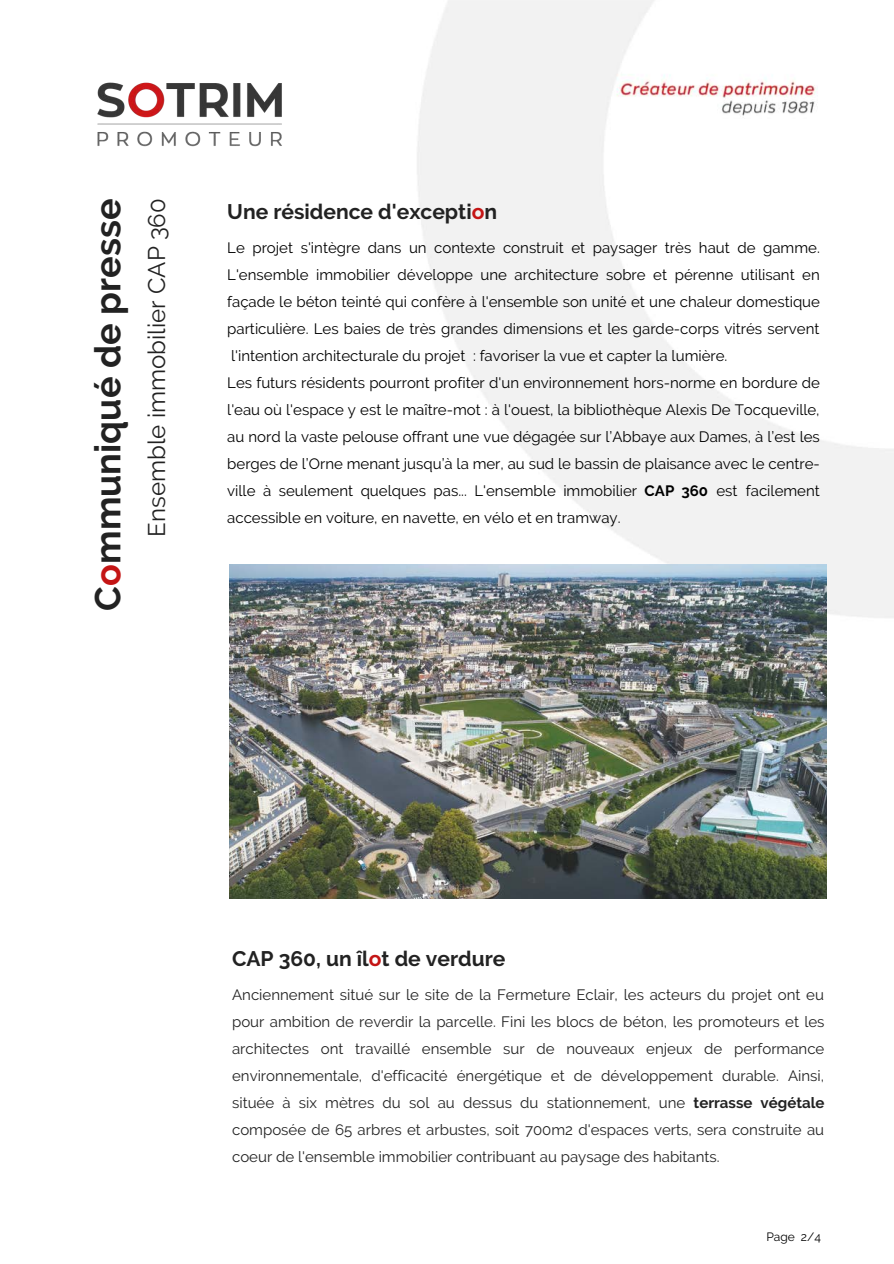
<style>
.page{position:relative;width:894px;height:1264px;background:#fff}
.page>*{position:absolute;margin:0;border:0;box-sizing:border-box;transform-origin:0 0}
.t1{font:700 36px "Raleway";color:#222}
.t2{font:24px "Raleway";color:#222}
.t3{font:700 21px "Raleway";color:#222}
.t4{font:15px/27px "Raleway";color:#000}
.t5{font:15px/27px "Raleway";color:#222;text-align:justify}
.t6{font:12px "Raleway";color:#000}
.s1{color:#c41515}
.s2{font-weight:700}
</style>
<div class="page">
<img style="left:417px;top:0;width:476px;height:627px">
<img style="left:97px;top:82px;width:185px;height:65px">
<img style="left:229px;top:564px;width:597px;height:334px">
<h1 class="t1" style="left:87px;top:610px;width:413px;rotate:-90deg">C<span class="s1">o</span>mmuniqué de presse</h1>
<h2 class="t2" style="left:143px;top:536px;width:339px;rotate:-90deg">Ensemble immobilier CAP 360</h2>
<h3 class="t3" style="left:227px;top:199px;width:271px">Une résidence d'excepti<span class="s1">o</span>n</h3>
<p class="t4" style="left:227px;top:234px;width:594px">Le projet s'intègre dans un contexte construit et paysager très haut de gamme.<br>L'ensemble immobilier développe une architecture sobre et pérenne utilisant en façade le béton teinté qui confère à l'ensemble son unité et une chaleur domestique particulière. Les baies de très grandes dimensions et les garde-corps vitrés servent l'intention architecturale du projet : favoriser la vue et capter la lumière.<br>Les futurs résidents pourront profiter d'un environnement hors-norme en bordure de l'eau où l'espace y est le maître-mot : à l'ouest, la bibliothèque Alexis De Tocqueville, au nord la vaste pelouse offrant une vue dégagée sur l’Abbaye aux Dames, à l’est les berges de l’Orne menant jusqu’à la mer, au sud le bassin de plaisance avec le centre&shy;ville à seulement quelques pas... L'ensemble immobilier <span class="s2">CAP 360</span> est facilement accessible en voiture, en navette, en vélo et en tramway.</p>
<h3 class="t3" style="left:232px;top:946px;width:275px">CAP 360, un îl<span class="s1">o</span>t de verdure</h3>
<p class="t5" style="left:232px;top:981px;width:594px">Anciennement situé sur le site de la Fermeture Eclair, les acteurs du projet ont eu pour ambition de reverdir la parcelle. Fini les blocs de béton, les promoteurs et les architectes ont travaillé ensemble sur de nouveaux enjeux de performance environnementale, d'efficacité énergétique et de développement durable. Ainsi, située à six mètres du sol au dessus du stationnement, une <span class="s2">terrasse végétale </span>composée de 65 arbres et arbustes, soit 700m2 d'espaces verts, sera construite au coeur de l'ensemble immobilier contribuant au paysage des habitants.</p>
<p class="t6" style="left:766px;top:1229px;width:56px">Page 2/4</p>
</div>
